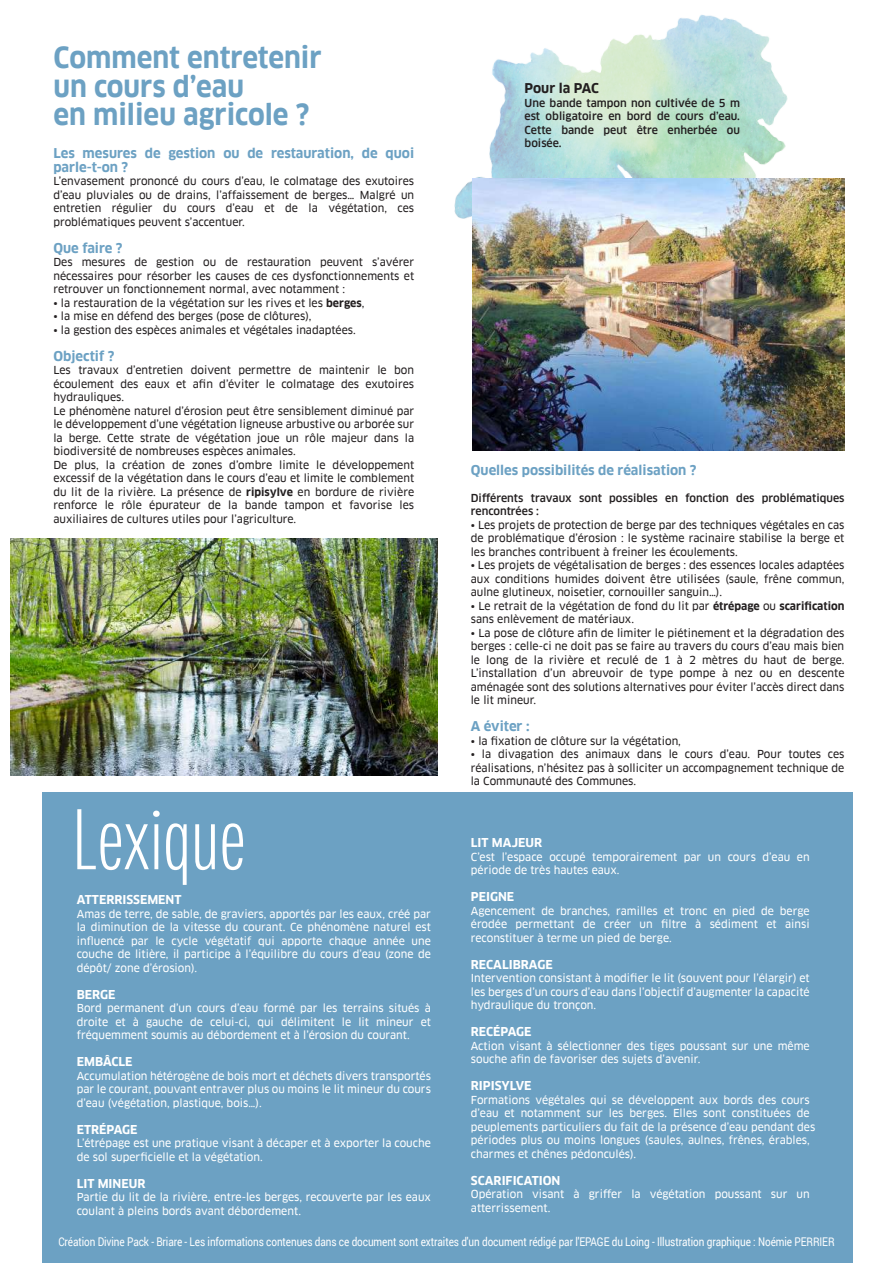
<style>
.page{position:relative;width:893px;height:1263px;background:#fff}
.page>*{position:absolute;margin:0;border:0;box-sizing:border-box;transform-origin:0 0}
.t1{font:300 87px "Fairweather";color:#fff;scale:1.06 1}
.t2{font:700 28.5px/28.5px "Clan Pro";color:#6ca1c3;scale:.94 1}
.t3{font:700 13.2px/13.5px "Clan Pro";color:#6ca1c3}
.t4{font:700 13.2px "Clan Pro";letter-spacing:-.005em;color:#231f20}
.t5{font:12px "Roboto";letter-spacing:-.01em;color:#fff;scale:.83 1}
.t6{font:700 12px "Clan Pro";color:#fff}
.t7{font:10.8px/13.5px "Clan Pro News";color:#231f20;text-align:justify}
.t8{font:10.8px/13.5px "Clan Pro News";color:#fff}
.t9{font:500 10.8px/13.5px "Clan Pro";color:#231f20}
.s1{font-family:"Clan Pro";font-weight:700}
</style>
<div class="page">
<div style="left:42px;top:792px;width:810px;height:471px;background:#6ca1c3"></div>
<img style="left:454px;top:15px;width:334px;height:291px">
<img style="left:10px;top:538px;width:427px;height:237px">
<img style="left:473px;top:178px;width:371px;height:272px">
<h2 class="t2" style="left:53px;top:44px;width:287px">Comment entretenir un cours d’eau<br>en milieu agricole ?</h2>
<p class="t3" style="left:53px;top:147px;width:362px">Les mesures de gestion ou de restauration, de quoi parle-t-on ?</p>
<p class="t7" style="left:53px;top:175px;width:362px">L’envasement prononcé du cours d’eau, le colmatage des exutoires d’eau pluviales ou de drains, l’affaissement de berges… Malgré un entretien régulier du cours d’eau et de la végétation, ces problématiques peuvent s’accentuer.</p>
<p class="t3" style="left:53px;top:241px;width:71px">Que faire ?</p>
<p class="t7" style="left:53px;top:256px;width:362px">Des mesures de gestion ou de restauration peuvent s’avérer nécessaires pour résorber les causes de ces dysfonctionnements et retrouver un fonctionnement normal, avec notamment :</p>
<p class="t7" style="left:53px;top:296px;width:312px">• la restauration de la végétation sur les rives et les <span class="s1">berges</span>,</p>
<p class="t7" style="left:53px;top:310px;width:260px">• la mise en défend des berges (pose de clôtures),</p>
<p class="t7" style="left:53px;top:323px;width:304px">• la gestion des espèces animales et végétales inadaptées.</p>
<p class="t3" style="left:53px;top:349px;width:63px">Objectif ?</p>
<p class="t7" style="left:53px;top:364px;width:362px;text-align:left">Les travaux d’entretien doivent permettre de maintenir le bon écoulement des eaux et afin d’éviter le colmatage des exutoires hydrauliques.<br>Le phénomène naturel d’érosion peut être sensiblement diminué par le développement d’une végétation ligneuse arbustive ou arborée sur la berge. Cette strate de végétation joue un rôle majeur dans la biodiversité de nombreuses espèces animales.<br>De plus, la création de zones d’ombre limite le développement excessif de la végétation dans le cours d’eau et limite le comblement du lit de la rivière. La présence de <span class="s1">ripisylve</span> en bordure de rivière renforce le rôle épurateur de la bande tampon et favorise les auxiliaires de cultures utiles pour l’agriculture.</p>
<h1 class="t1" style="left:72px;top:794px;width:165px">Lexique</h1>
<p class="t6" style="left:77px;top:893px;width:106px">ATTERRISSEMENT</p>
<p class="t8" style="left:77px;top:907px;width:356px;text-align:justify">Amas de terre, de sable, de graviers, apportés par les eaux, créé par la diminution de la vitesse du courant. Ce phénomène naturel est influencé par le cycle végétatif qui apporte chaque année une couche de litière, il participe à l’équilibre du cours d’eau (zone de dépôt/ zone d’érosion).</p>
<p class="t6" style="left:77px;top:987px;width:40px">BERGE</p>
<p class="t8" style="left:77px;top:1001px;width:356px;text-align:justify">Bord permanent d’un cours d’eau formé par les terrains situés à droite et à gauche de celui-ci, qui délimitent le lit mineur et fréquemment soumis au débordement et à l’érosion du courant.</p>
<p class="t6" style="left:77px;top:1055px;width:57px">EMBÂCLE</p>
<p class="t8" style="left:77px;top:1069px;width:356px;text-align:justify">Accumulation hétérogène de bois mort et déchets divers transportés par le courant, pouvant entraver plus ou moins le lit mineur du cours d’eau (végétation, plastique, bois…).</p>
<p class="t6" style="left:77px;top:1122px;width:62px">ETRÉPAGE</p>
<p class="t8" style="left:77px;top:1136px;width:356px">L’étrépage est une pratique visant à décaper et à exporter la couche de sol superficielle et la végétation.</p>
<p class="t6" style="left:77px;top:1176px;width:70px">LIT MINEUR</p>
<p class="t8" style="left:77px;top:1190px;width:356px">Partie du lit de la rivière, entre-les berges, recouverte par les eaux coulant à pleins bords avant débordement.</p>
<p class="t4" style="left:525px;top:80px;width:76px">Pour la PAC</p>
<p class="t9" style="left:525px;top:96px;width:217px;text-align:justify">Une bande tampon non cultivée de 5 m est obligatoire en bord de cours d’eau.<br>Cette bande peut être enherbée ou boisée.</p>
<p class="t3" style="left:471px;top:463px;width:227px">Quelles possibilités de réalisation ?</p>
<p class="t9" style="left:471px;top:491px;width:375px">Différents travaux sont possibles en fonction des problématiques rencontrées :</p>
<p class="t7" style="left:471px;top:518px;width:375px">• Les projets de protection de berge par des techniques végétales en cas de problématique d’érosion : le système racinaire stabilise la berge et les branches contribuent à freiner les écoulements.</p>
<p class="t7" style="left:471px;top:559px;width:375px">• Les projets de végétalisation de berges : des essences locales adaptées aux conditions humides doivent être utilisées (saule, frêne commun, aulne glutineux, noisetier, cornouiller sanguin…).</p>
<p class="t7" style="left:471px;top:599px;width:375px">• Le retrait de la végétation de fond du lit par <span class="s1">étrépage</span> ou <span class="s1">scarification </span>sans enlèvement de matériaux.</p>
<p class="t7" style="left:471px;top:626px;width:375px">• La pose de clôture afin de limiter le piétinement et la dégradation des berges : celle-ci ne doit pas se faire au travers du cours d’eau mais bien le long de la rivière et reculé de 1 à 2 mètres du haut de berge.<br>L’installation d’un abreuvoir de type pompe à nez ou en descente aménagée sont des solutions alternatives pour éviter l’accès direct dans le lit mineur.</p>
<p class="t3" style="left:471px;top:720px;width:60px">A éviter :</p>
<p class="t7" style="left:471px;top:734px;width:212px">• la fixation de clôture sur la végétation,</p>
<p class="t7" style="left:471px;top:748px;width:375px">• la divagation des animaux dans le cours d’eau. Pour toutes ces réalisations, n’hésitez pas à solliciter un accompagnement technique de la Communauté des Communes.</p>
<p class="t6" style="left:471px;top:836px;width:73px">LIT MAJEUR</p>
<p class="t8" style="left:471px;top:850px;width:340px">C’est l’espace occupé temporairement par un cours d’eau en période de très hautes eaux.</p>
<p class="t6" style="left:471px;top:890px;width:45px">PEIGNE</p>
<p class="t8" style="left:471px;top:904px;width:340px;text-align:justify">Agencement de branches, ramilles et tronc en pied de berge érodée permettant de créer un filtre à sédiment et ainsi reconstituer à terme un pied de berge.</p>
<p class="t6" style="left:471px;top:957px;width:83px">RECALIBRAGE</p>
<p class="t8" style="left:471px;top:971px;width:340px;text-align:justify">Intervention consistant à modifier le lit (souvent pour l’élargir) et les berges d’un cours d’eau dans l’objectif d’augmenter la capacité hydraulique du tronçon.</p>
<p class="t6" style="left:471px;top:1025px;width:62px">RECÉPAGE</p>
<p class="t8" style="left:471px;top:1039px;width:340px">Action visant à sélectionner des tiges poussant sur une même souche afin de favoriser des sujets d’avenir.</p>
<p class="t6" style="left:471px;top:1079px;width:62px">RIPISYLVE</p>
<p class="t8" style="left:471px;top:1093px;width:346px">Formations végétales qui se développent aux bords des cours d’eau et notamment sur les berges. Elles sont constituées de peuplements particuliers du fait de la présence d’eau pendant des périodes plus ou moins longues (saules, aulnes, frênes, érables, charmes et chênes pédonculés).</p>
<p class="t6" style="left:471px;top:1173px;width:91px">SCARIFICATION</p>
<p class="t8" style="left:471px;top:1187px;width:340px">Opération visant à griffer la végétation poussant sur un atterrissement.</p>
<p class="t5" style="left:58px;top:1233px;width:937px">Création Divine Pack - Briare - Les informations contenues dans ce document sont extraites d'un document rédigé par l'EPAGE du Loing - Illustration graphique : Noémie PERRIER</p>
</div>
